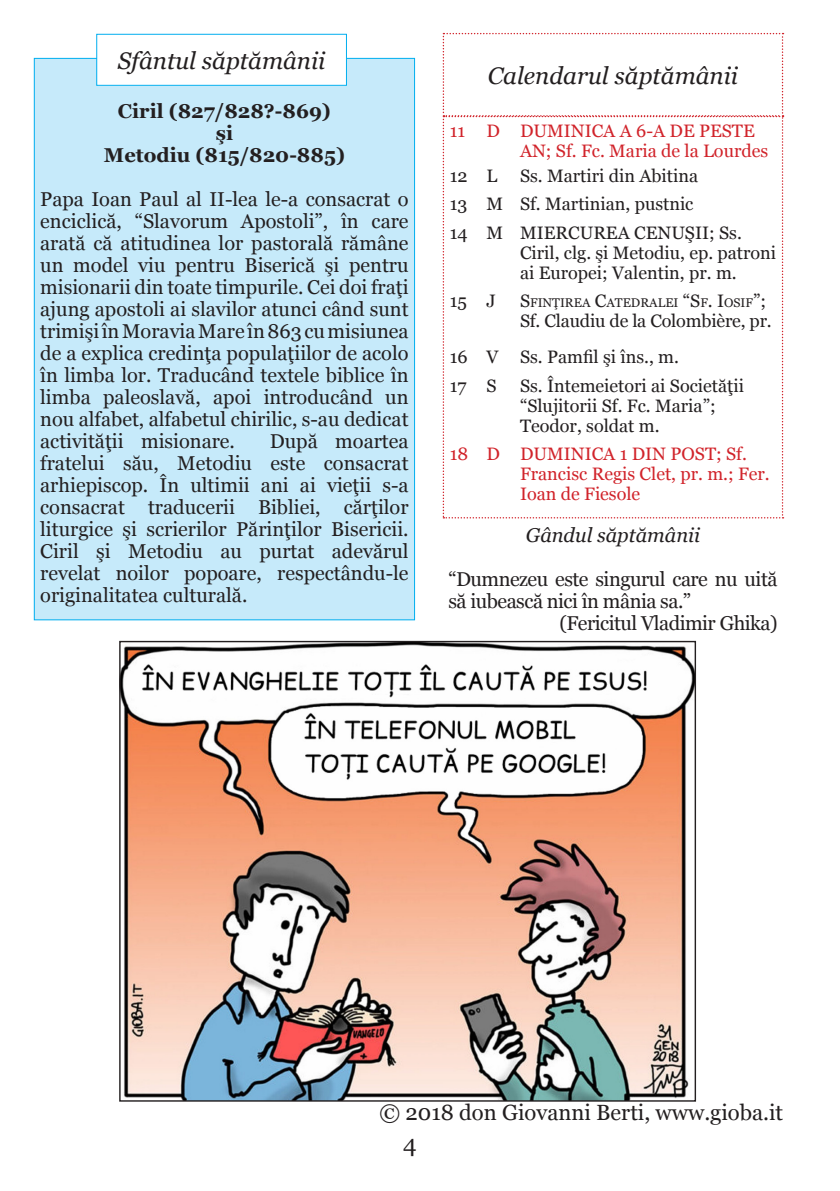
<style>
.page{position:relative;width:840px;height:1191px;background:#fff}
.page>*{position:absolute;margin:0;border:0;box-sizing:border-box;transform-origin:0 0}
.t1{font:italic 24px "Georgia";color:#231f20}
.t2{font:24px "Georgia";color:#231f20}
.t3{font:22px "Georgia";color:#231f20}
.t4{font:20px/22px "Georgia";color:#231f20;text-align:justify}
.t5{font:20px/22px "Georgia";letter-spacing:-.025em;color:#231f20}
.t6{font:700 20px "Georgia";color:#231f20}
.t7{font:italic 20px "Georgia";color:#231f20}
.t8{font:18px/20px "Georgia";color:#231f20}
.t9{font:18px/20px "Georgia";color:#d1232a}
.t10{font:12.6px "Georgia";color:#231f20}
.s1{font-size:18px}
</style>
<div class="page">
<img style="left:121px;top:643px;width:572px;height:456px">
<svg style="left:442px;top:33px;width:341px;height:485px"></svg>
<div style="left:34px;top:58px;width:380px;height:562px;background:#c6eafa"></div>
<div style="left:97px;top:34px;width:249px;height:51px;background:#fff"></div>
<div style="left:96px;top:34px;width:250px;height:52px;border:1px solid #00aeef"></div>
<p class="t1" style="left:118px;top:45px;width:209px">Sfântul săptămânii</p>
<p class="t6" style="left:118px;top:98px;width:214px">Ciril (827/828?-869)</p>
<p class="t6" style="left:216px;top:120px;width:19px">şi</p>
<p class="t6" style="left:104px;top:142px;width:242px">Metodiu (815/820-885)</p>
<p class="t4" style="left:40px;top:188px;width:370px">Papa Ioan Paul al II-lea le-a consacrat o enciclică, “Slavorum Apostoli”, în care arată că atitudinea lor pastorală rămâne un model viu pentru Biserică şi pentru misionarii din toate timpurile. Cei doi fraţi ajung apostoli ai slavilor atunci când sunt trimişi în Moravia Mare în 863 cu misiunea de a explica credinţa populaţiilor de acolo în limba lor. Traducând textele biblice în limba paleoslavă, apoi introducând un nou alfabet, alfabetul chirilic, s-au dedicat activităţii misionare.</p>
<p class="t4" style="left:40px;top:430px;width:370px;text-indent:229px">După moartea fratelui său, Metodiu este consacrat arhiepiscop. În ultimii ani ai vieţii s-a consacrat traducerii Bibliei, cărţilor liturgice şi scrierilor Părinţilor Bisericii.<br>Ciril şi Metodiu au purtat adevărul revelat noilor popoare, respectându-le originalitatea culturală.</p>
<p class="t1" style="left:487px;top:60px;width:251px">Calendarul săptămânii</p>
<p class="t9" style="left:449px;top:121px;width:17px">11</p>
<p class="t9" style="left:486px;top:121px;width:15px">D</p>
<p class="t9" style="left:519px;top:121px;width:250px">DUMINICA A 6-A DE PESTE<br>AN; Sf. Fc. Maria de la Lourdes</p>
<p class="t8" style="left:449px;top:166px;width:19px">12</p>
<p class="t8" style="left:486px;top:166px;width:12px">L</p>
<p class="t8" style="left:519px;top:166px;width:179px">Ss. Martiri din Abitina</p>
<p class="t8" style="left:449px;top:194px;width:19px">13</p>
<p class="t8" style="left:486px;top:194px;width:18px">M</p>
<p class="t8" style="left:519px;top:194px;width:175px">Sf. Martinian, pustnic</p>
<p class="t8" style="left:449px;top:223px;width:19px">14</p>
<p class="t8" style="left:486px;top:223px;width:18px">M</p>
<p class="t8" style="left:519px;top:223px;width:257px">MIERCUREA CENUŞII; Ss.<br>Ciril, clg. şi Metodiu, ep. patroni ai Europei; Valentin, pr. m.</p>
<p class="t8" style="left:449px;top:291px;width:19px">15</p>
<p class="t8" style="left:486px;top:291px;width:11px">J</p>
<p class="t10" style="left:519px;top:295px;width:247px"><span class="s1">S</span>FINŢIREA <span class="s1">C</span>ATEDRALEI <span class="s1">“S</span>F<span class="s1">. I</span>OSIF<span class="s1">”;</span></p>
<p class="t8" style="left:519px;top:311px;width:253px">Sf. Claudiu de la Colombière, pr.</p>
<p class="t8" style="left:449px;top:347px;width:19px">16</p>
<p class="t8" style="left:486px;top:347px;width:14px">V</p>
<p class="t8" style="left:519px;top:347px;width:160px">Ss. Pamfil şi îns., m.</p>
<p class="t8" style="left:449px;top:376px;width:18px">17</p>
<p class="t8" style="left:486px;top:376px;width:12px">S</p>
<p class="t8" style="left:519px;top:376px;width:225px">Ss. Întemeietori ai Societăţii “Slujitorii Sf. Fc. Maria”;<br>Teodor, soldat m.</p>
<p class="t9" style="left:449px;top:444px;width:20px">18</p>
<p class="t9" style="left:486px;top:444px;width:15px">D</p>
<p class="t9" style="left:519px;top:444px;width:251px">DUMINICA 1 DIN POST; Sf.<br>Francisc Regis Clet, pr. m.; Fer.<br>Ioan de Fiesole</p>
<p class="t7" style="left:525px;top:522px;width:176px">Gândul săptămânii</p>
<p class="t5" style="left:448px;top:568px;width:330px">“Dumnezeu este singurul care nu uită să iubească nici în mânia sa.”</p>
<p class="t5" style="left:559px;top:612px;width:219px">(Fericitul Vladimir Ghika)</p>
<p class="t3" style="left:379px;top:1099px;width:405px">© 2018 don Giovanni Berti, www.gioba.it</p>
<p class="t2" style="left:403px;top:1129px;width:15px">4</p>
</div>
